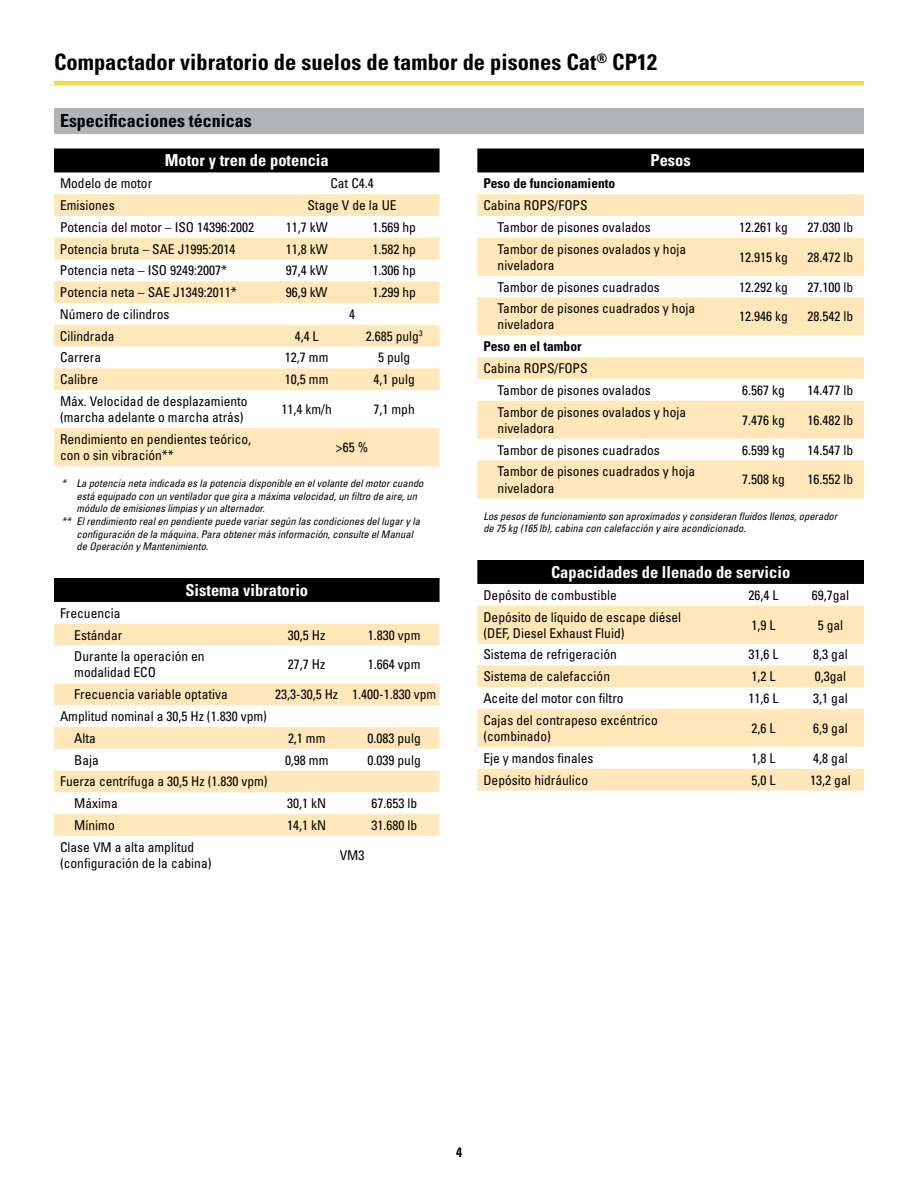
<style>
.page{position:relative;width:918px;height:1188px;background:#fff}
.page>*{position:absolute;margin:0;border:0;box-sizing:border-box;transform-origin:0 0}
.t1{font:700 condensed 22.5px "Univers LT Std";color:#000}
.t2{font:700 condensed 18px "Univers LT Std";color:#000}
.t3{font:700 condensed 16.5px "Univers LT Std";color:#fff}
.t4{font:condensed 13.5px/16.2px "Univers LT Std";color:#000}
.t5{font:700 condensed 13.5px "Univers LT Std";color:#000}
.t6{font:italic condensed 10.5px/12.6px "Univers LT Std";color:#000}
</style>
<div class="page">
<div style="left:54px;top:108px;width:810px;height:25px;background:#b1b4b6"></div>
<svg style="left:54px;top:148px;width:386px;height:25px;fill:#000"></svg>
<svg style="left:54px;top:194px;width:386px;height:642px"></svg>
<svg style="left:477px;top:148px;width:387px;height:25px;fill:#000"></svg>
<svg style="left:477px;top:194px;width:387px;height:597px;fill:#ffe7ba"></svg>
<h1 class="t1" style="left:54px;top:48px;width:605px">Compactador vibratorio de suelos de tambor de pisones Cat<sup>®</sup> CP12</h1>
<h2 class="t2" style="left:60px;top:110px;width:193px">Especificaciones técnicas</h2>
<p class="t3" style="left:165px;top:150px;width:166px">Motor y tren de potencia</p>
<p class="t4" style="left:60px;top:175px;width:94px">Modelo de motor</p>
<p class="t4" style="left:330px;top:175px;width:45px">Cat C4.4</p>
<p class="t4" style="left:60px;top:197px;width:56px">Emisiones</p>
<p class="t4" style="left:307px;top:197px;width:91px">Stage V de la UE</p>
<p class="t4" style="left:60px;top:219px;width:196px">Potencia del motor – ISO 14396:2002</p>
<p class="t4" style="left:286px;top:219px;width:43px">11,7 kW</p>
<p class="t4" style="left:372px;top:219px;width:45px">1.569 hp</p>
<p class="t4" style="left:60px;top:240px;width:177px">Potencia bruta – SAE J1995:2014</p>
<p class="t4" style="left:286px;top:240px;width:43px">11,8 kW</p>
<p class="t4" style="left:372px;top:240px;width:45px">1.582 hp</p>
<p class="t4" style="left:60px;top:262px;width:169px">Potencia neta – ISO 9249:2007*</p>
<p class="t4" style="left:286px;top:262px;width:43px">97,4 kW</p>
<p class="t4" style="left:372px;top:262px;width:45px">1.306 hp</p>
<p class="t4" style="left:60px;top:284px;width:178px">Potencia neta – SAE J1349:2011*</p>
<p class="t4" style="left:286px;top:284px;width:43px">96,9 kW</p>
<p class="t4" style="left:372px;top:284px;width:45px">1.299 hp</p>
<p class="t4" style="left:60px;top:306px;width:111px">Número de cilindros</p>
<p class="t4" style="left:349px;top:306px;width:7px">4</p>
<p class="t4" style="left:60px;top:328px;width:56px">Cilindrada</p>
<p class="t4" style="left:295px;top:328px;width:25px">4,4 L</p>
<p class="t4" style="left:366px;top:328px;width:58px">2.685 pulg<sup>3</sup></p>
<p class="t4" style="left:60px;top:349px;width:43px">Carrera</p>
<p class="t4" style="left:285px;top:349px;width:45px">12,7 mm</p>
<p class="t4" style="left:378px;top:349px;width:34px">5 pulg</p>
<p class="t4" style="left:60px;top:371px;width:40px">Calibre</p>
<p class="t4" style="left:285px;top:371px;width:45px">10,5 mm</p>
<p class="t4" style="left:374px;top:371px;width:43px">4,1 pulg</p>
<p class="t4" style="left:60px;top:393px;width:189px">Máx. Velocidad de desplazamiento (marcha adelante o marcha atrás)</p>
<p class="t4" style="left:282px;top:401px;width:52px">11,4 km/h</p>
<p class="t4" style="left:374px;top:401px;width:43px">7,1 mph</p>
<p class="t4" style="left:60px;top:431px;width:193px">Rendimiento en pendientes teórico, con o sin vibración**</p>
<p class="t4" style="left:336px;top:439px;width:34px">&gt;65 %</p>
<p class="t6" style="left:62px;top:477px;width:364px">* La potencia neta indicada es la potencia disponible en el volante del motor cuando</p>
<p class="t6" style="left:77px;top:490px;width:342px">está equipado con un ventilador que gira a máxima velocidad, un filtro de aire, un</p>
<p class="t6" style="left:77px;top:502px;width:190px">módulo de emisiones limpias y un alternador.</p>
<p class="t6" style="left:62px;top:515px;width:360px">** El rendimiento real en pendiente puede variar según las condiciones del lugar y la</p>
<p class="t6" style="left:77px;top:528px;width:338px">configuración de la máquina. Para obtener más información, consulte el Manual</p>
<p class="t6" style="left:77px;top:540px;width:133px">de Operación y Mantenimiento.</p>
<p class="t3" style="left:185px;top:580px;width:124px">Sistema vibratorio</p>
<p class="t4" style="left:60px;top:602px;width:64px;line-height:21.8px;text-align:right">Frecuencia<br>Estándar</p>
<p class="t3" style="left:651px;top:150px;width:42px">Pesos</p>
<p class="t5" style="left:483px;top:175px;width:134px">Peso de funcionamiento</p>
<p class="t4" style="left:498px;top:194px;width:155px;line-height:21.8px;text-indent:-14px">Cabina ROPS/FOPS<br>Tambor de pisones ovalados</p>
<p class="t4" style="left:739px;top:219px;width:50px">12.261 kg</p>
<p class="t4" style="left:808px;top:219px;width:47px">27.030 lb</p>
<p class="t4" style="left:498px;top:240px;width:190px">Tambor de pisones ovalados y hoja niveladora</p>
<p class="t4" style="left:739px;top:249px;width:50px">12.915 kg</p>
<p class="t4" style="left:808px;top:249px;width:47px">28.472 lb</p>
<p class="t4" style="left:498px;top:278px;width:164px">Tambor de pisones cuadrados</p>
<p class="t4" style="left:739px;top:278px;width:50px">12.292 kg</p>
<p class="t4" style="left:808px;top:278px;width:47px">27.100 lb</p>
<p class="t4" style="left:498px;top:300px;width:199px">Tambor de pisones cuadrados y hoja niveladora</p>
<p class="t4" style="left:739px;top:308px;width:50px">12.946 kg</p>
<p class="t4" style="left:808px;top:308px;width:47px">28.542 lb</p>
<p class="t5" style="left:483px;top:338px;width:100px">Peso en el tambor</p>
<p class="t4" style="left:498px;top:357px;width:155px;line-height:21.8px;text-indent:-14px">Cabina ROPS/FOPS<br>Tambor de pisones ovalados</p>
<p class="t4" style="left:742px;top:382px;width:44px">6.567 kg</p>
<p class="t4" style="left:808px;top:382px;width:47px">14.477 lb</p>
<p class="t4" style="left:498px;top:404px;width:190px">Tambor de pisones ovalados y hoja niveladora</p>
<p class="t4" style="left:742px;top:412px;width:44px">7.476 kg</p>
<p class="t4" style="left:808px;top:412px;width:47px">16.482 lb</p>
<p class="t4" style="left:498px;top:441px;width:164px">Tambor de pisones cuadrados</p>
<p class="t4" style="left:742px;top:441px;width:44px">6.599 kg</p>
<p class="t4" style="left:808px;top:441px;width:47px">14.547 lb</p>
<p class="t4" style="left:498px;top:463px;width:199px">Tambor de pisones cuadrados y hoja niveladora</p>
<p class="t4" style="left:742px;top:471px;width:44px">7.508 kg</p>
<p class="t4" style="left:808px;top:471px;width:47px">16.552 lb</p>
<p class="t6" style="left:483px;top:510px;width:355px">Los pesos de funcionamiento son aproximados y consideran fluidos llenos, operador de 75 kg (165 lb), cabina con calefacción y aire acondicionado.</p>
<p class="t3" style="left:551px;top:562px;width:241px">Capacidades de llenado de servicio</p>
<p class="t4" style="left:483px;top:587px;width:135px">Depósito de combustible</p>
<p class="t4" style="left:749px;top:587px;width:31px">26,4 L</p>
<p class="t4" style="left:812px;top:587px;width:39px">69,7gal</p>
<p class="t4" style="left:483px;top:608px;width:199px">Depósito de líquido de escape diésel (DEF, Diesel Exhaust Fluid)</p>
<p class="t4" style="left:752px;top:617px;width:25px">1,9 L</p>
<p class="t4" style="left:818px;top:617px;width:27px">5 gal</p>
<p class="t4" style="left:483px;top:646px;width:135px">Sistema de refrigeración</p>
<p class="t4" style="left:749px;top:646px;width:31px">31,6 L</p>
<p class="t4" style="left:813px;top:646px;width:36px">8,3 gal</p>
<p class="t4" style="left:483px;top:668px;width:128px">Sistema de calefacción</p>
<p class="t4" style="left:752px;top:668px;width:25px">1,2 L</p>
<p class="t4" style="left:815px;top:668px;width:33px">0,3gal</p>
<p class="t4" style="left:483px;top:690px;width:142px">Aceite del motor con filtro</p>
<p class="t4" style="left:749px;top:690px;width:31px">11,6 L</p>
<p class="t4" style="left:813px;top:690px;width:36px">3,1 gal</p>
<p class="t4" style="left:483px;top:712px;width:176px">Cajas del contrapeso excéntrico (combinado)</p>
<p class="t4" style="left:752px;top:720px;width:25px">2,6 L</p>
<p class="t4" style="left:813px;top:720px;width:36px">6,9 gal</p>
<p class="t4" style="left:483px;top:750px;width:112px">Eje y mandos finales</p>
<p class="t4" style="left:752px;top:750px;width:25px">1,8 L</p>
<p class="t4" style="left:813px;top:750px;width:36px">4,8 gal</p>
<p class="t4" style="left:483px;top:771px;width:106px">Depósito hidráulico</p>
<p class="t4" style="left:752px;top:771px;width:25px">5,0 L</p>
<p class="t4" style="left:810px;top:771px;width:42px">13,2 gal</p>
<p class="t4" style="left:288px;top:626px;width:39px">30,5 Hz</p>
<p class="t4" style="left:368px;top:626px;width:54px">1.830 vpm</p>
<p class="t4" style="left:74px;top:648px;width:132px">Durante la operación en modalidad ECO</p>
<p class="t4" style="left:288px;top:656px;width:39px">27,7 Hz</p>
<p class="t4" style="left:368px;top:656px;width:54px">1.664 vpm</p>
<p class="t4" style="left:74px;top:686px;width:155px">Frecuencia variable optativa</p>
<p class="t4" style="left:275px;top:686px;width:162px">23,3-30,5 Hz 1.400-1.830 vpm</p>
<p class="t4" style="left:74px;top:705px;width:194px;line-height:21.8px;text-indent:-14px">Amplitud nominal a 30,5 Hz (1.830 vpm)<br>Alta</p>
<p class="t4" style="left:288px;top:730px;width:39px">2,1 mm</p>
<p class="t4" style="left:368px;top:730px;width:55px">0.083 pulg</p>
<p class="t4" style="left:74px;top:751px;width:26px">Baja</p>
<p class="t4" style="left:285px;top:751px;width:45px">0,98 mm</p>
<p class="t4" style="left:368px;top:751px;width:55px">0.039 pulg</p>
<p class="t4" style="left:74px;top:770px;width:195px;line-height:21.8px;text-indent:-14px">Fuerza centrífuga a 30,5 Hz (1.830 vpm)<br>Máxima</p>
<p class="t4" style="left:287px;top:795px;width:40px">30,1 kN</p>
<p class="t4" style="left:371px;top:795px;width:47px">67.653 lb</p>
<p class="t4" style="left:74px;top:817px;width:42px">Mínimo</p>
<p class="t4" style="left:287px;top:817px;width:40px">14,1 kN</p>
<p class="t4" style="left:371px;top:817px;width:47px">31.680 lb</p>
<p class="t4" style="left:60px;top:839px;width:153px">Clase VM a alta amplitud (configuración de la cabina)</p>
<p class="t4" style="left:340px;top:847px;width:26px">VM3</p>
<p class="t5" style="left:456px;top:1144px;width:7px">4</p>
</div>
